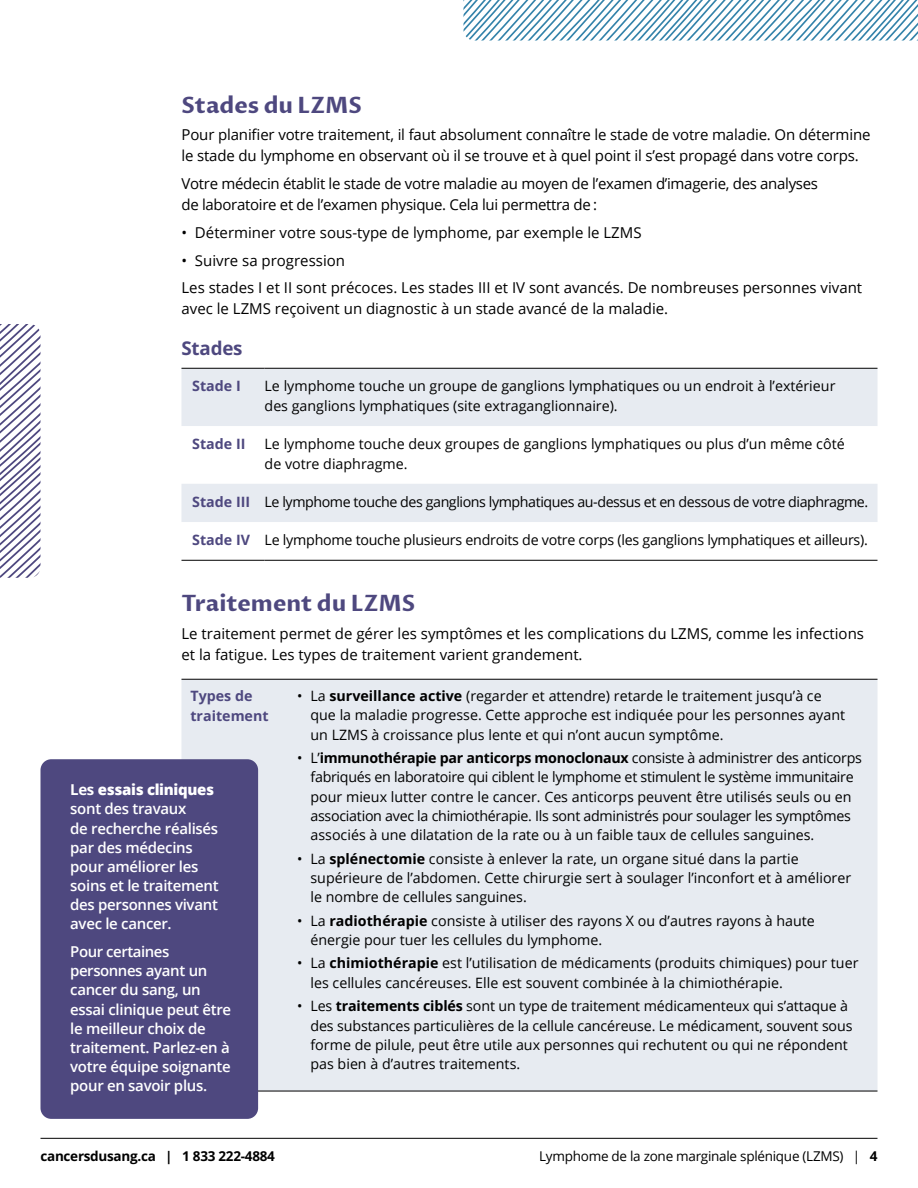
<style>
.page{position:relative;width:918px;height:1188px;background:#fff}
.page>*{position:absolute;margin:0;border:0;box-sizing:border-box;transform-origin:0 0}
.t1{font:700 22.5px "Proza Libre";color:#4e487f}
.t2{font:700 18.75px "Open Sans";letter-spacing:-.01em;color:#4e487f}
.t3{font:15px/21px "Open Sans";color:#000}
.t4{font:600 15px/19.2px "Open Sans";letter-spacing:-.02em;color:#fff}
.t5{font:15px/21px "Open Sans";letter-spacing:-.02em;color:#000}
.t6{font:14.25px/19px "Open Sans";color:#000}
.t7{font:14.25px/19px "Open Sans";letter-spacing:-.02em;color:#000}
.t8{font:14.25px "Open Sans";letter-spacing:-.03em;color:#000}
.t9{font:700 14.25px/19.5px "Open Sans";color:#4e487f}
.t10{font:13.5px "Open Sans";letter-spacing:-.02em;color:#000}
.t11{font:700 13.5px "Open Sans";letter-spacing:-.02em;color:#000}
.s1{font-weight:700;color:#4e487f}
.s2{font-weight:700}
.s3{font-weight:800}
</style>
<div class="page">
<hr style="left:40px;top:1138px;width:838px;height:1px;background:#000">
<svg style="left:0;top:324px;width:40px;height:254px"></svg>
<svg style="left:181px;top:369px;width:697px;height:153px;fill:#e7ebf1"></svg>
<svg style="left:181px;top:559px;width:697px;height:1px"></svg>
<hr style="left:181px;top:560px;width:84px;height:1px;background:#000">
<hr style="left:265px;top:560px;width:613px;height:1px;background:#000">
<hr style="left:181px;top:368px;width:84px;height:1px;background:#000">
<hr style="left:265px;top:368px;width:613px;height:1px;background:#000">
<div style="left:181px;top:680px;width:697px;height:411px;background:#e7ebf1"></div>
<hr style="left:181px;top:679px;width:116px;height:1px;background:#000">
<hr style="left:297px;top:679px;width:581px;height:1px;background:#000">
<hr style="left:181px;top:1091px;width:116px;height:1px;background:#000">
<hr style="left:297px;top:1091px;width:581px;height:1px;background:#000">
<svg style="left:463px;top:0;width:455px;height:40px"></svg>
<div style="left:41px;top:759px;width:217px;height:360px;background:#4e487f;border-radius:11px"></div>
<h1 class="t1" style="left:181px;top:91px;width:182px">Stades du LZMS</h1>
<p class="t3" style="left:181px;top:124px;width:691px">Pour planifier votre traitement, il faut absolument connaître le stade de votre maladie. On détermine le stade du lymphome en observant où il se trouve et à quel point il s’est propagé dans votre corps.</p>
<p class="t5" style="left:181px;top:173px;width:638px">Votre médecin établit le stade de votre maladie au moyen de l’examen d’imagerie, des analyses de laboratoire et de l’examen physique. Cela lui permettra de :</p>
<p class="t3" style="left:181px;top:222px;width:462px">• Déterminer votre sous-type de lymphome, par exemple le LZMS</p>
<p class="t3" style="left:181px;top:246px;width:682px;line-height:27.8px">• Suivre sa progression<br>Les stades I et II sont précoces. Les stades III et IV sont avancés. De nombreuses personnes vivant</p>
<p class="t3" style="left:181px;top:298px;width:488px">avec le LZMS reçoivent un diagnostic à un stade avancé de la maladie.</p>
<h2 class="t2" style="left:181px;top:335px;width:63px">Stades</h2>
<p class="t9" style="left:192px;top:376px;width:50px">Stade I</p>
<p class="t6" style="left:265px;top:376px;width:572px;line-height:19.5px">Le lymphome touche un groupe de ganglions lymphatiques ou un endroit à l’extérieur des ganglions lymphatiques (site extraganglionnaire).</p>
<p class="t9" style="left:192px;top:434px;width:55px">Stade II</p>
<p class="t6" style="left:265px;top:434px;width:582px;line-height:19.5px">Le lymphome touche deux groupes de ganglions lymphatiques ou plus d’un même côté de votre diaphragme.</p>
<p class="t8" style="left:192px;top:492px;width:677px"><span class="s1">Stade III</span> Le lymphome touche des ganglions lymphatiques au-dessus et en dessous de votre diaphragme.</p>
<p class="t7" style="left:192px;top:530px;width:677px"><span class="s1">Stade IV</span> Le lymphome touche plusieurs endroits de votre corps (les ganglions lymphatiques et ailleurs).</p>
<h1 class="t1" style="left:181px;top:589px;width:235px">Traitement du LZMS</h1>
<p class="t3" style="left:181px;top:622px;width:684px">Le traitement permet de gérer les symptômes et les complications du LZMS, comme les infections et la fatigue. Les types de traitement varient grandement.</p>
<p class="t9" style="left:190px;top:686px;width:80px">Types de traitement</p>
<p class="t6" style="left:310px;top:686px;width:536px;text-indent:-13px">• La <span class="s2">surveillance active</span> (regarder et attendre) retarde le traitement jusqu’à ce que la maladie progresse. Cette approche est indiquée pour les personnes ayant un LZMS à croissance plus lente et qui n’ont aucun symptôme.</p>
<p class="t7" style="left:310px;top:748px;width:553px;text-indent:-13px">• L’<span class="s2">immunothérapie par anticorps monoclonaux</span> consiste à administrer des anticorps fabriqués en laboratoire qui ciblent le lymphome et stimulent le système immunitaire pour mieux lutter contre le cancer. Ces anticorps peuvent être utilisés seuls ou en association avec la chimiothérapie. Ils sont administrés pour soulager les symptômes associés à une dilatation de la rate ou à un faible taux de cellules sanguines.</p>
<p class="t6" style="left:310px;top:849px;width:542px;text-indent:-13px">• La <span class="s2">splénectomie</span> consiste à enlever la rate, un organe situé dans la partie supérieure de l’abdomen. Cette chirurgie sert à soulager l’inconfort et à améliorer le nombre de cellules sanguines.</p>
<p class="t6" style="left:310px;top:911px;width:506px;text-indent:-13px">• La <span class="s2">radiothérapie</span> consiste à utiliser des rayons X ou d’autres rayons à haute énergie pour tuer les cellules du lymphome.</p>
<p class="t6" style="left:310px;top:953px;width:549px;text-indent:-13px">• La <span class="s2">chimiothérapie</span> est l’utilisation de médicaments (produits chimiques) pour tuer les cellules cancéreuses. Elle est souvent combinée à la chimiothérapie.</p>
<p class="t6" style="left:310px;top:996px;width:544px;text-indent:-13px">• Les <span class="s2">traitements ciblés</span> sont un type de traitement médicamenteux qui s’attaque à des substances particulières de la cellule cancéreuse. Le médicament, souvent sous forme de pilule, peut être utile aux personnes qui rechutent ou qui ne répondent pas bien à d’autres traitements.</p>
<p class="t4" style="left:70px;top:780px;width:150px"><span class="s2">Les</span> <span class="s3">essais cliniques </span>sont des travaux<br>de recherche réalisés par des médecins pour améliorer les soins et le traitement des personnes vivant avec le cancer.</p>
<p class="t4" style="left:70px;top:942px;width:162px">Pour certaines personnes ayant un cancer du sang, un essai clinique peut être le meilleur choix de traitement. Parlez-en à votre équipe soignante pour en savoir plus.</p>
<p class="t11" style="left:40px;top:1147px;width:236px">cancersdusang.ca | 1 833 222-4884</p>
<p class="t10" style="left:539px;top:1147px;width:340px">Lymphome de la zone marginale splénique (LZMS) | <span class="s2">4</span></p>
</div>
